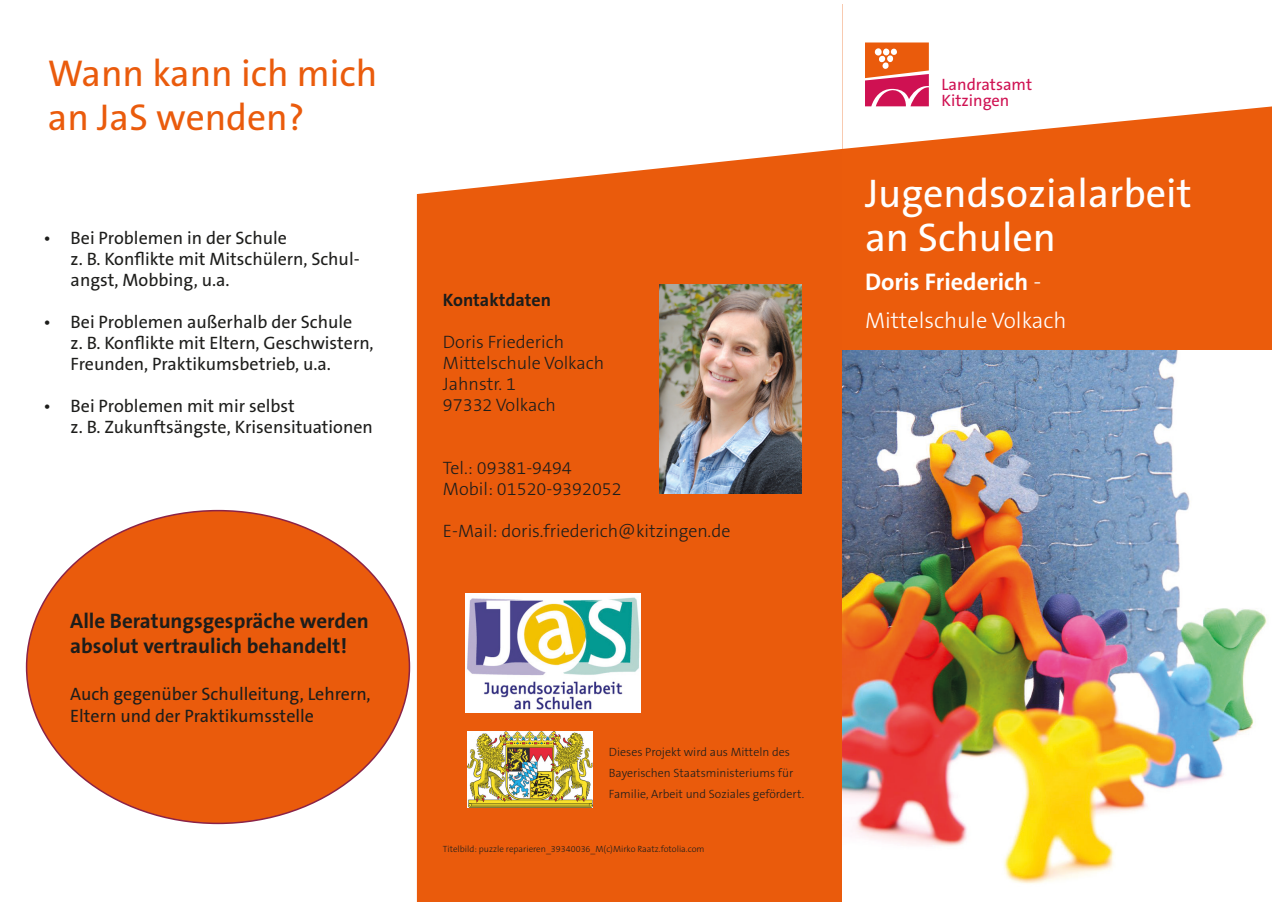
<style>
.page{position:relative;width:1272px;height:902px;background:#fff}
.page>*{position:absolute;margin:0;border:0;box-sizing:border-box;transform-origin:0 0}
.t1{font:40.2px/44.2px "The Sans B W5 Plain";color:#fff}
.t2{font:37.5px/44.4px "The Sans B W5 Plain";color:#ea5b0c}
.t3{font:700 24.15px "The Sans B W7";color:#fff}
.t4{font:300 22.5px "The Sans B W3";color:#fff}
.t5{font:700 21px/25.2px "The Sans B W7";color:#1d1d1b}
.t6{font:18px/21px "The Sans B W5 Plain";color:#1d1d1b}
.t7{font:300 18px/21px "The Sans B W3";color:#1d1d1b}
.t8{font:700 18px "The Sans B W7";color:#1d1d1b}
.t9{font:16.5px/16.5px "The Sans B W5 Plain";color:#cf1152}
.t10{font:300 12px/21px "The Sans B W3";color:#1d1d1b}
.t11{font:300 9px "The Sans B W3";color:#1d1d1b}
.s1{font-family:"The Sans B W3";font-weight:300}
</style>
<div class="page">
<div style="left:417px;top:149px;width:425px;height:752px;background:#ea5b0c"></div>
<div style="left:842px;top:4px;width:429px;height:346px;background:#eb5c0c"></div>
<svg style="left:842px;top:4px;width:429px;height:145px;fill:#fff"></svg>
<svg style="left:865px;top:42px;width:63px;height:64px"></svg>
<div style="left:882px;top:62px;width:6px;height:7px;background:#fff;border-radius:50%"></div>
<img style="left:842px;top:350px;width:425px;height:534px">
<div style="left:27px;top:510px;width:382px;height:313px;background:#ea5b0c;border-radius:50%"></div>
<img style="left:659px;top:284px;width:142px;height:209px">
<img style="left:466px;top:593px;width:174px;height:119px">
<img style="left:468px;top:731px;width:124px;height:76px">
<h2 class="t2" style="left:48px;top:51px;width:331px">Wann kann ich mich an JaS wenden?</h2>
<p class="t6" style="left:71px;top:228px;width:290px;text-indent:-27px">• Bei Problemen in der Schule<br>z. B. Konflikte mit Mitschülern, Schul&shy;angst, Mobbing, u.a.</p>
<p class="t6" style="left:71px;top:312px;width:304px;text-indent:-27px">• Bei Problemen außerhalb der Schule<br>z. B. Konflikte mit Eltern, Geschwistern,<br>Freunden, Praktikumsbetrieb, u.a.</p>
<p class="t6" style="left:71px;top:396px;width:304px;text-indent:-27px">• Bei Problemen mit mir selbst<br>z. B. Zukunftsängste, Krisensituationen</p>
<p class="t5" style="left:70px;top:608px;width:300px">Alle Beratungsgespräche werden absolut vertraulich behandelt!</p>
<p class="t6" style="left:70px;top:683px;width:302px;line-height:21.6px">Auch gegenüber Schulleitung, Lehrern,<br>Eltern und der Praktikumsstelle</p>
<p class="t8" style="left:443px;top:288px;width:110px">Kontaktdaten</p>
<p class="t7" style="left:443px;top:331px;width:163px">Doris Friederich<br>Mittelschule Volkach<br>Jahnstr. 1<br>97332 Volkach</p>
<p class="t7" style="left:443px;top:457px;width:180px">Tel.: 09381-9494<br>Mobil: 01520-9392052</p>
<p class="t7" style="left:443px;top:520px;width:289px">E-Mail: doris.friederich@kitzingen.de</p>
<p class="t9" style="left:941px;top:76px;width:92px">Landratsamt<br>Kitzingen</p>
<h1 class="t1" style="left:865px;top:171px;width:328px">Jugendsozialarbeit an Schulen</h1>
<h3 class="t3" style="left:865px;top:266px;width:178px">Doris Friederich <span class="s1">-</span></h3>
<p class="t4" style="left:865px;top:306px;width:203px">Mittelschule Volkach</p>
<p class="t10" style="left:609px;top:741px;width:197px">Dieses Projekt wird aus Mitteln des<br>Bayerischen Staatsministeriums für<br>Familie, Arbeit und Soziales gefördert.</p>
<p class="t11" style="left:443px;top:843px;width:263px">Titelbild: puzzle reparieren_39340036_M(c)Mirko Raatz.fotolia.com</p>
</div>
